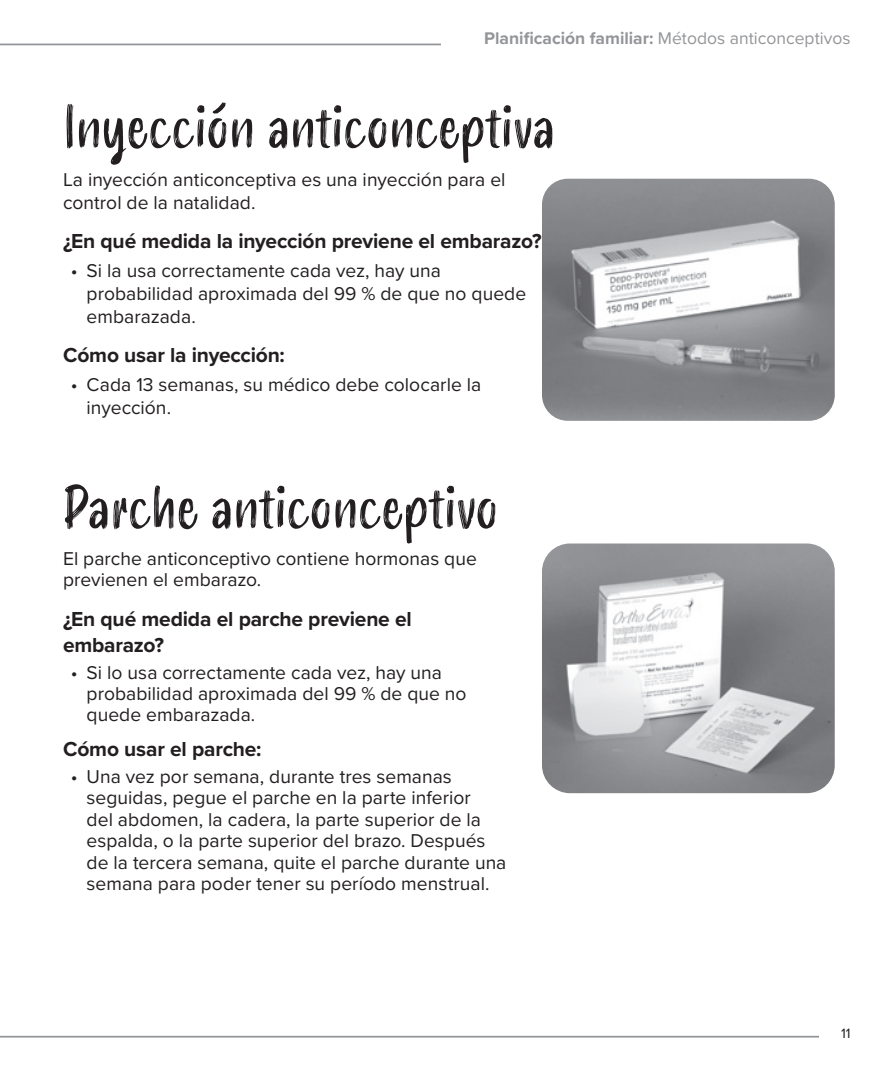
<style>
.page{position:relative;width:882px;height:1071px;background:#fff}
.page>*{position:absolute;margin:0;border:0;box-sizing:border-box;transform-origin:0 0}
.t1{font:56px "Smoothy";letter-spacing:-.005em;color:#231f20}
.t2{font:700 21px/26.2px "Proxima Nova";letter-spacing:-.01em;color:#231f20}
.t3{font:19.25px/21.5px "Proxima Nova";letter-spacing:.005em;color:#231f20}
.t4{font:700 17.5px "Proxima Nova";color:#939598}
.t5{font:14px "Proxima Nova";color:#231f20}
.s1{font-weight:400}
</style>
<div class="page">
<img style="left:542px;top:179px;width:293px;height:242px">
<img style="left:542px;top:544px;width:293px;height:249px">
<hr style="left:0;top:44px;width:441px;height:1px;background:#939598">
<hr style="left:0;top:1036px;width:819px;height:2px;background:#939598">
<p class="t4" style="left:484px;top:25px;width:368px">Planificación familiar: <span class="s1">Métodos anticonceptivos</span></p>
<h1 class="t1" style="left:63px;top:86px;width:494px">Inyección anticonceptiva</h1>
<p class="t3" style="left:63px;top:167px;width:444px;line-height:23.1px">La inyección anticonceptiva es una inyección para el control de la natalidad.</p>
<p class="t2" style="left:63px;top:228px;width:480px">¿En qué medida la inyección previene el embarazo?</p>
<p class="t3" style="left:87px;top:258px;width:441px;line-height:23.1px;text-indent:-16px">• Si la usa correctamente cada vez, hay una probabilidad aproximada del 99 % de que no quede embarazada.</p>
<p class="t2" style="left:63px;top:342px;width:223px">Cómo usar la inyección:</p>
<p class="t3" style="left:87px;top:372px;width:396px;line-height:23.1px;text-indent:-16px">• Cada 13 semanas, su médico debe colocarle la inyección.</p>
<h1 class="t1" style="left:63px;top:467px;width:438px">Parche anticonceptivo</h1>
<p class="t3" style="left:63px;top:547px;width:415px">El parche anticonceptivo contiene hormonas que previenen el embarazo.</p>
<p class="t2" style="left:63px;top:605px;width:350px">¿En qué medida el parche previene el embarazo?</p>
<p class="t3" style="left:87px;top:661px;width:382px;text-indent:-16px">• Si lo usa correctamente cada vez, hay una probabilidad aproximada del 99 % de que no quede embarazada.</p>
<p class="t2" style="left:63px;top:735px;width:200px">Cómo usar el parche:</p>
<p class="t3" style="left:87px;top:765px;width:421px;text-indent:-16px">• Una vez por semana, durante tres semanas seguidas, pegue el parche en la parte inferior<br>del abdomen, la cadera, la parte superior de la espalda, o la parte superior del brazo. Después de la tercera semana, quite el parche durante una semana para poder tener su período menstrual.</p>
<p class="t5" style="left:841px;top:1023px;width:11px">11</p>
</div>
